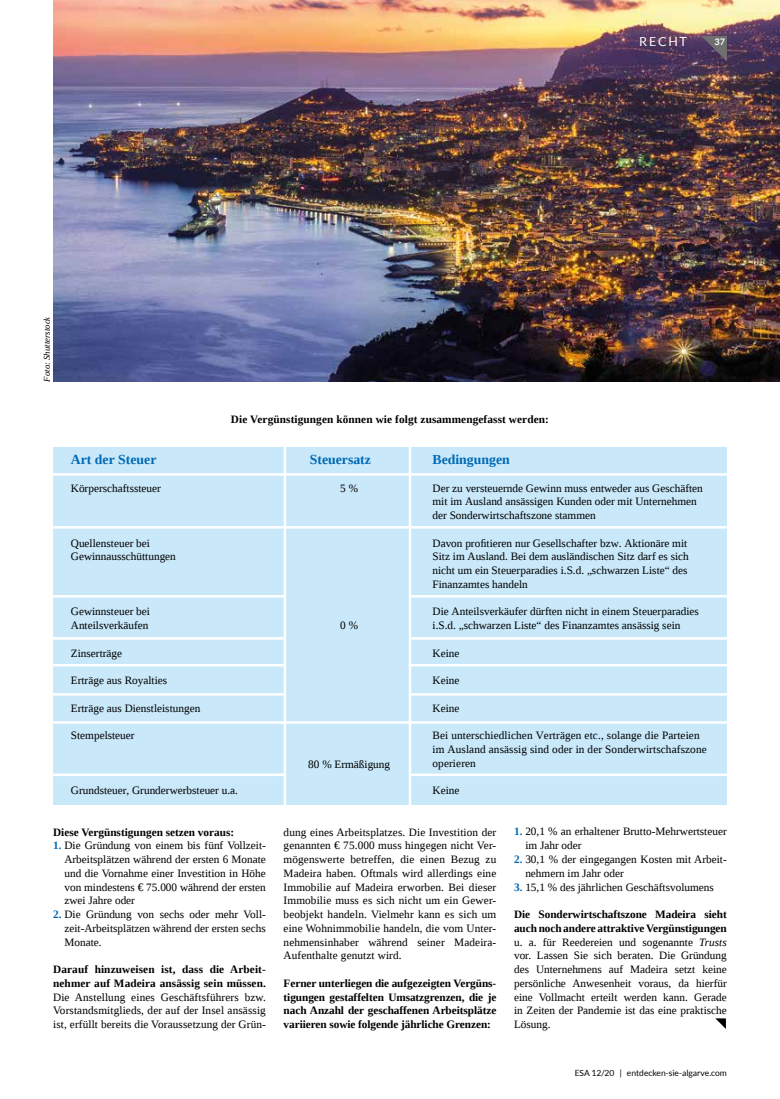
<style>
.page{position:relative;width:780px;height:1099px;background:#fff}
.page>*{position:absolute;margin:0;border:0;box-sizing:border-box;transform-origin:0 0}
.t1{font:700 13.75px "Liberation Serif";color:#0069b4}
.t2{font:12.5px "Lato";letter-spacing:.14em;color:#fff}
.t3{font:11.25px/13.8px "Liberation Serif";color:#000}
.t4{font:700 11.25px/13.8px "Liberation Serif";letter-spacing:.01em;color:#000}
.t5{font:700 9px "Lato";color:#fff}
.t6{font:italic 8.75px "Liberation Serif";color:#000}
.t7{font:8.5px "Lato";color:#000}
.s1{font-weight:700;color:#0069b4}
.s2{font-weight:700}
.s3{font-style:italic}
</style>
<div class="page">
<div style="left:53px;top:447px;width:673px;height:357px;background:#c9e9fb"></div>
<img style="left:53px;top:0;width:727px;height:381px">
<svg style="left:701px;top:36px;width:25px;height:25px"></svg>
<svg style="left:715px;top:1018px;width:10px;height:10px"></svg>
<hr style="left:53px;top:473px;width:673px;height:2px;background:#fff">
<hr style="left:283px;top:443px;width:3px;height:365px;background:#fff">
<hr style="left:409px;top:443px;width:2px;height:365px;background:#fff">
<hr style="left:53px;top:526px;width:673px;height:2px;background:#fff">
<hr style="left:53px;top:773px;width:233px;height:3px;background:#fff">
<hr style="left:53px;top:721px;width:673px;height:2px;background:#fff">
<hr style="left:410px;top:693px;width:316px;height:2px;background:#fff">
<hr style="left:53px;top:693px;width:230px;height:2px;background:#fff">
<hr style="left:53px;top:664px;width:230px;height:2px;background:#fff">
<hr style="left:411px;top:637px;width:315px;height:2px;background:#fff">
<hr style="left:411px;top:595px;width:315px;height:2px;background:#fff">
<hr style="left:53px;top:595px;width:232px;height:2px;background:#fff">
<hr style="left:53px;top:637px;width:230px;height:2px;background:#fff">
<hr style="left:409px;top:664px;width:317px;height:2px;background:#fff">
<hr style="left:410px;top:773px;width:316px;height:3px;background:#fff">
<p class="t2" style="left:639px;top:34px;width:49px">RECHT</p>
<p class="t5" style="left:714px;top:37px;width:12px">37</p>
<p class="t6" style="left:41px;top:381px;width:67px;rotate:-90deg">Foto: Shutterstock</p>
<p class="t4" style="left:231px;top:412px;width:319px">Die Vergünstigungen können wie folgt zusammengefasst werden:</p>
<p class="t1" style="left:71px;top:450px;width:87px">Art der Steuer</p>
<p class="t1" style="left:310px;top:450px;width:63px">Steuersatz</p>
<p class="t1" style="left:432px;top:450px;width:79px">Bedingungen</p>
<p class="t3" style="left:71px;top:481px;width:91px">Körperschaftssteuer</p>
<p class="t3" style="left:432px;top:481px;width:272px">Der zu versteuernde Gewinn muss entweder aus Geschäften mit im Ausland ansässigen Kunden oder mit Unternehmen der Sonderwirtschaftszone stammen</p>
<p class="t3" style="left:340px;top:481px;width:19px">5 %</p>
<p class="t3" style="left:71px;top:536px;width:106px">Quellensteuer bei<br>Gewinnausschüttungen</p>
<p class="t3" style="left:71px;top:604px;width:81px">Gewinnsteuer bei<br>Anteilsverkäufen</p>
<p class="t3" style="left:71px;top:646px;width:53px">Zinserträge</p>
<p class="t3" style="left:71px;top:673px;width:98px">Erträge aus Royalties</p>
<p class="t3" style="left:71px;top:701px;width:131px">Erträge aus Dienstleistungen</p>
<p class="t3" style="left:71px;top:728px;width:65px">Stempelsteuer</p>
<p class="t3" style="left:71px;top:783px;width:169px">Grundsteuer, Grunderwerbsteuer u.a.</p>
<p class="t3" style="left:340px;top:618px;width:19px">0 %</p>
<p class="t3" style="left:308px;top:757px;width:83px">80 % Ermäßigung</p>
<p class="t3" style="left:432px;top:536px;width:258px">Davon profitieren nur Gesellschafter bzw. Aktionäre mit Sitz im Ausland. Bei dem ausländischen Sitz darf es sich nicht um ein Steuerparadies i.S.d. „schwarzen Liste“ des Finanzamtes handeln</p>
<p class="t3" style="left:432px;top:604px;width:268px">Die Anteilsverkäufer dürften nicht in einem Steuerparadies i.S.d. „schwarzen Liste“ des Finanzamtes ansässig sein</p>
<p class="t3" style="left:432px;top:646px;width:28px">Keine</p>
<p class="t3" style="left:432px;top:673px;width:28px">Keine</p>
<p class="t3" style="left:432px;top:701px;width:28px">Keine</p>
<p class="t3" style="left:432px;top:728px;width:276px">Bei unterschiedlichen Verträgen etc., solange die Parteien im Ausland ansässig sind oder in der Sonderwirtschafszone operieren</p>
<p class="t3" style="left:432px;top:783px;width:28px">Keine</p>
<p class="t4" style="left:53px;top:824px;width:182px">Diese Vergünstigungen setzen voraus:</p>
<p class="t3" style="left:64px;top:838px;width:203px;text-indent:-11px"><span class="s1">1.</span> Die Gründung von einem bis fünf Vollzeit-- Arbeitsplätzen während der ersten 6 Monate und die Vornahme einer Investition in Höhe von mindestens € 75.000 während der ersten zwei Jahre oder</p>
<p class="t3" style="left:64px;top:907px;width:203px;text-align:justify;text-indent:-11px"><span class="s1">2.</span> Die Gründung von sechs oder mehr Voll&shy;zeit-Arbeitsplätzen während der ersten sechs Monate.</p>
<p class="t4" style="left:53px;top:962px;width:214px">Darauf hinzuweisen ist, dass die Arbeit&shy;nehmer auf Madeira ansässig sein müssen.</p>
<p class="t3" style="left:53px;top:989px;width:214px;text-align:justify">Die Anstellung eines Geschäftsführers bzw.<br>Vorstandsmitglieds, der auf der Insel ansässig ist, erfüllt bereits die Voraussetzung der Grün-</p>
<p class="t3" style="left:283px;top:824px;width:214px">dung eines Arbeitsplatzes. Die Investition der genannten € 75.000 muss hingegen nicht Ver&shy;mögenswerte betreffen, die einen Bezug zu Madeira haben. Oftmals wird allerdings eine Immobilie auf Madeira erworben. Bei dieser Immobilie muss es sich nicht um ein Gewer&shy;beobjekt handeln. Vielmehr kann es sich um eine Wohnimmobilie handeln, die vom Unter&shy;nehmensinhaber während seiner Madeira-- Aufenthalte genutzt wird.</p>
<p class="t4" style="left:283px;top:975px;width:214px;text-align:justify">Ferner unterliegen die aufgezeigten Vergüns&shy;tigungen gestaffelten Umsatzgrenzen, die je nach Anzahl der geschaffenen Arbeitsplätze variieren sowie folgende jährliche Grenzen:</p>
<p class="t3" style="left:525px;top:824px;width:203px;text-indent:-11px"><span class="s1">1.</span> 20,1 % an erhaltener Brutto-Mehrwertsteuer im Jahr oder</p>
<p class="t3" style="left:525px;top:852px;width:203px;text-indent:-11px"><span class="s1">2.</span> 30,1 % der eingegangen Kosten mit Arbeit&shy;nehmern im Jahr oder</p>
<p class="t3" style="left:514px;top:879px;width:201px"><span class="s1">3.</span> 15,1 % des jährlichen Geschäftsvolumens</p>
<p class="t3" style="left:514px;top:907px;width:214px;text-align:justify"><span class="s2">Die Sonderwirtschaftszone Madeira sieht auch noch andere attraktive Vergünstigungen </span>u. a. für Reedereien und sogenannte <span class="s3">Trusts </span>vor. Lassen Sie sich beraten. Die Gründung des Unternehmens auf Madeira setzt keine persönliche Anwesenheit voraus, da hierfür eine Vollmacht erteilt werden kann. Gerade in Zeiten der Pandemie ist das eine praktische Lösung.</p>
<p class="t7" style="left:574px;top:1068px;width:154px">ESA 12/20 | entdecken-sie-algarve.com</p>
</div>
